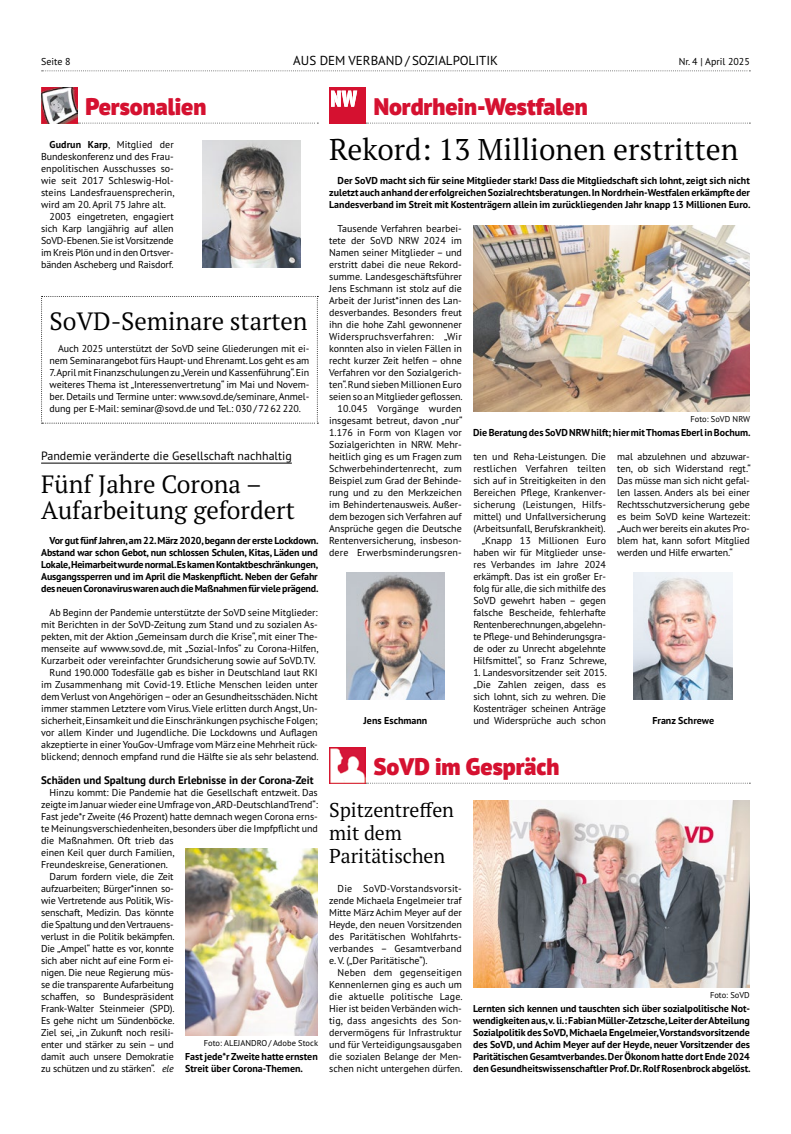
<style>
.page{position:relative;width:791px;height:1134px;background:#fff}
.page>*{position:absolute;margin:0;border:0;box-sizing:border-box;transform-origin:0 0}
.Überschrift_3-spaltig_30_pt{font:30px "PT Serif Pro";color:#000}
.Überschrift_25_pt{font:25px/26px "PT Serif Pro";color:#000}
.Rubrik{font:900 24px "PT Sans Pro";color:#d51130}
.Überschrift_20_pt{font:20px "PT Serif Pro";letter-spacing:-.005em;color:#000}
.Seitenkopf_zentriert{font:13px "PT Sans Pro";color:#000}
.Dachzeile_12_pt{font:12px "PT Sans Pro";color:#000}
.Zwischenüberschrift{font:700 11px "PT Sans Pro";color:#000}
.Fließtext{font:10px/12px "PT Sans Pro";letter-spacing:-.005em;color:#000;text-align:justify}
.Vorspann{font:700 10px/12px "PT Sans Pro";letter-spacing:-.01em;color:#000;text-align:justify}
.Bildunterschrift{font:700 10px/12px "PT Sans Pro";letter-spacing:-.005em;color:#000;text-align:justify}
.Seitenkopf{font:10px "PT Sans Pro";color:#000}
.Fotohinweis{font:8.5px "PT Sans Pro";color:#000}
.s1{font-weight:700}
.s2{font-style:italic}
</style>
<div class="page">
<img style="left:473px;top:225px;width:277px;height:187px">
<div style="left:329px;top:88px;width:36px;height:36px;background:#d51130"></div>
<img style="left:202px;top:141px;width:99px;height:127px">
<img style="left:41px;top:88px;width:36px;height:36px">
<svg style="left:78px;top:123px;width:240px;height:1px"></svg>
<img style="left:346px;top:573px;width:99px;height:127px">
<img style="left:634px;top:573px;width:99px;height:127px">
<svg style="left:366px;top:123px;width:384px;height:1px"></svg>
<svg style="left:331px;top:91px;width:26px;height:16px"></svg>
<img style="left:329px;top:748px;width:36px;height:36px">
<img style="left:473px;top:801px;width:277px;height:187px">
<svg style="left:366px;top:783px;width:384px;height:1px"></svg>
<svg style="left:41px;top:296px;width:277px;height:128px"></svg>
<hr style="left:41px;top:463px;width:251px;height:1px;background:#000">
<img style="left:185px;top:848px;width:133px;height:188px">
<svg style="left:42px;top:70px;width:708px;height:1px"></svg>
<p class="Seitenkopf" style="left:41px;top:55px;width:31px">Seite 8</p>
<p class="Seitenkopf_zentriert" style="left:293px;top:52px;width:206px">AUS DEM VERBAND / SOZIALPOLITIK</p>
<p class="Seitenkopf" style="left:679px;top:55px;width:73px">Nr. 4 | April 2025</p>
<p class="Rubrik" style="left:86px;top:90px;width:122px">Personalien</p>
<p class="Fließtext" style="left:41px;top:138px;width:135px;text-indent:9px"><span class="s1">Gudrun Karp</span>, Mitglied der Bundeskonferenz und des Frau&shy;enpolitischen Ausschusses so&shy;wie seit 2017 Schleswig-Hol&shy;steins Landesfrauensprecherin, wird am 20. April 75 Jahre alt.</p>
<p class="Fließtext" style="left:41px;top:210px;width:134px;text-indent:9px">2003 eingetreten, engagiert sich Karp langjährig auf allen SoVD-Ebenen. Sie ist Vorsitzende im Kreis Plön und in den Ortsver&shy;bänden Ascheberg und Raisdorf.</p>
<p class="Überschrift_25_pt" style="left:50px;top:307px;width:259px">SoVD-Seminare starten</p>
<p class="Fließtext" style="left:50px;top:342px;width:261px;text-indent:9px">Auch 2025 unterstützt der SoVD seine Gliederungen mit ei&shy;nem Seminarangebot fürs Haupt- und Ehrenamt. Los geht es am 7.April mit Finanzschulungen zu „Verein und Kassenführung“. Ein weiteres Thema ist „Interessenvertretung“ im Mai und Novem&shy;ber. Details und Termine unter: www.sovd.de/seminare, Anmel&shy;dung per E-Mail: seminar@sovd.de und Tel.: 030 / 72 62 220.</p>
<p class="Dachzeile_12_pt" style="left:41px;top:448px;width:252px">Pandemie veränderte die Gesellschaft nachhaltig</p>
<p class="Überschrift_25_pt" style="left:41px;top:471px;width:255px">Fünf Jahre Corona –<br>Aufarbeitung gefordert</p>
<p class="Vorspann" style="left:41px;top:534px;width:279px;text-indent:9px">Vor gut fünf Jahren, am 22. März 2020, begann der erste Lockdown.<br>Abstand war schon Gebot, nun schlossen Schulen, Kitas, Läden und Lokale, Heimarbeit wurde normal. Es kamen Kontaktbeschränkungen, Ausgangssperren und im April die Maskenpflicht. Neben der Gefahr des neuen Coronavirus waren auch die Maßnahmen für viele prägend.</p>
<p class="Fließtext" style="left:41px;top:606px;width:279px;text-indent:9px">Ab Beginn der Pandemie unterstützte der SoVD seine Mitglieder: mit Berichten in der SoVD-Zeitung zum Stand und zu sozialen As&shy;pekten, mit der Aktion „Gemeinsam durch die Krise“, mit einer The&shy;menseite auf wwww.sovd.de, mit „Sozial-Infos“ zu Corona-Hilfen, Kurzarbeit oder vereinfachter Grundsicherung sowie auf SoVD.TV.</p>
<p class="Fließtext" style="left:41px;top:666px;width:279px;text-indent:9px">Rund 190.000 Todesfälle gab es bisher in Deutschland laut RKI im Zusammenhang mit Covid-19. Etliche Menschen leiden unter dem Verlust von Angehörigen – oder an Gesundheitsschäden. Nicht immer stammen Letztere vom Virus. Viele erlitten durch Angst, Un&shy;sicherheit, Einsamkeit und die Einschränkungen psychische Folgen; vor allem Kinder und Jugendliche. Die Lockdowns und Auflagen akzeptierte in einer YouGov-Umfrage vom März eine Mehrheit rück&shy;blickend; dennoch empfand rund die Hälfte sie als sehr belastend.</p>
<p class="Zwischenüberschrift" style="left:41px;top:772px;width:274px">Schäden und Spaltung durch Erlebnisse in der Corona-Zeit</p>
<p class="Fließtext" style="left:41px;top:786px;width:278px;text-align:left;text-indent:9px">Hinzu kommt: Die Pandemie hat die Gesellschaft entzweit. Das zeigte im Januar wieder eine Umfrage von „ARD-DeutschlandTrend“:<br>Fast jede*r Zweite (46 Prozent) hatte demnach wegen Corona erns&shy;te Meinungsverschiedenheiten, besonders über die Impfpflicht und die Maßnahmen. Oft trieb das<br>einen Keil quer durch Familien,<br>Freundeskreise, Generationen.</p>
<p class="Fließtext" style="left:41px;top:870px;width:135px;text-indent:9px">Darum fordern viele, die Zeit aufzuarbeiten; Bürger*innen so&shy;wie Vertretende aus Politik, Wis&shy;senschaft, Medizin. Das könnte die Spaltung und den Vertrauens&shy;verlust in die Politik bekämpfen.<br>Die „Ampel“ hatte es vor, konnte sich aber nicht auf eine Form ei&shy;nigen. Die neue Regierung müs&shy;se die transparente Aufarbeitung schaffen, so Bundespräsident Frank-Walter Steinmeier (SPD).<br>Es gehe nicht um Sündenböcke.<br>Ziel sei, „in Zukunft noch resili&shy;enter und stärker zu sein – und damit auch unsere Demokratie zu schützen und zu stärken“. <span class="s2">ele</span></p>
<p class="Fotohinweis" style="left:204px;top:1037px;width:116px">Foto: ALEJANDRO / Adobe Stock</p>
<p class="Bildunterschrift" style="left:185px;top:1050px;width:134px">Fast jede*r Zweite hatte ernsten<br>Streit über Corona-Themen.</p>
<p class="Rubrik" style="left:374px;top:90px;width:216px">Nordrhein-Westfalen</p>
<p class="Überschrift_3-spaltig_30_pt" style="left:329px;top:130px;width:411px">Rekord: 13 Millionen erstritten</p>
<p class="Vorspann" style="left:329px;top:174px;width:423px;text-indent:9px">Der SoVD macht sich für seine Mitglieder stark! Dass die Mitgliedschaft sich lohnt, zeigt sich nicht zuletzt auch anhand der erfolgreichen Sozialrechtsberatungen. In Nordrhein-Westfalen erkämpfte der Landesverband im Streit mit Kostenträgern allein im zurückliegenden Jahr knapp 13 Millionen Euro.</p>
<p class="Fließtext" style="left:329px;top:222px;width:135px;text-indent:9px">Tausende Verfahren bearbei&shy;tete der SoVD NRW 2024 im Namen seiner Mitglieder – und erstritt dabei die neue Rekord&shy;summe. Landesgeschäftsführer Jens Eschmann ist stolz auf die Arbeit der Jurist*innen des Lan&shy;desverbandes. Besonders freut ihn die hohe Zahl gewonnener Widerspruchsverfahren: „Wir konnten also in vielen Fällen in recht kurzer Zeit helfen – ohne Verfahren vor den Sozialgerich&shy;ten“. Rund sieben Millionen Euro seien so an Mitglieder geflossen.</p>
<p class="Fließtext" style="left:329px;top:402px;width:135px;text-indent:9px">10.045 Vorgänge wurden insgesamt betreut, davon „nur“ 1.176 in Form von Klagen vor Sozialgerichten in NRW. Mehr&shy;heitlich ging es um Fragen zum Schwerbehindertenrecht, zum Beispiel zum Grad der Behinde&shy;rung und zu den Merkzeichen im Behindertenausweis. Außer&shy;dem bezogen sich Verfahren auf Ansprüche gegen die Deutsche Rentenversicherung, insbeson&shy;dere Erwerbsminderungsren-</p>
<p class="Fotohinweis" style="left:690px;top:413px;width:61px">Foto: SoVD NRW</p>
<p class="Bildunterschrift" style="left:473px;top:426px;width:279px">Die Beratung des SoVD NRW hilft; hier mit Thomas Eberl in Bochum.</p>
<p class="Fließtext" style="left:473px;top:450px;width:134px">ten und Reha-Leistungen. Die restlichen Verfahren teilten sich auf in Streitigkeiten in den Bereichen Pflege, Krankenver&shy;sicherung (Leistungen, Hilfs&shy;mittel) und Unfallversicherung (Arbeitsunfall, Berufskrankheit).</p>
<p class="Fließtext" style="left:473px;top:534px;width:135px;text-indent:9px">„Knapp 13 Millionen Euro haben wir für Mitglieder unse&shy;res Verbandes im Jahre 2024 erkämpft. Das ist ein großer Er&shy;folg für alle, die sich mithilfe des SoVD gewehrt haben – gegen falsche Bescheide, fehlerhafte Rentenberechnungen, abgelehn&shy;te Pflege- und Behinderungsgra&shy;de oder zu Unrecht abgelehnte Hilfsmittel“, so Franz Schrewe,</p>
<p class="Fließtext" style="left:473px;top:666px;width:135px">1. Landesvorsitzender seit 2015. „Die Zahlen zeigen, dass es sich lohnt, sich zu wehren. Die Kostenträger scheinen Anträge und Widersprüche auch schon</p>
<p class="Fließtext" style="left:617px;top:450px;width:135px">mal abzulehnen und abzuwar&shy;ten, ob sich Widerstand regt.“ Das müsse man sich nicht gefal&shy;len lassen. Anders als bei einer Rechtsschutzversicherung gebe es beim SoVD keine Wartezeit: „Auch wer bereits ein akutes Pro&shy;blem hat, kann sofort Mitglied werden und Hilfe erwarten.“</p>
<p class="Bildunterschrift" style="left:364px;top:714px;width:65px">Jens Eschmann</p>
<p class="Bildunterschrift" style="left:652px;top:714px;width:63px">Franz Schrewe</p>
<p class="Rubrik" style="left:374px;top:750px;width:187px">SoVD im Gespräch</p>
<p class="Überschrift_20_pt" style="left:329px;top:797px;width:126px">Spitzentreffen</p>
<p class="Überschrift_20_pt" style="left:329px;top:820px;width:74px">mit dem</p>
<p class="Überschrift_20_pt" style="left:329px;top:843px;width:118px">Paritätischen</p>
<p class="Fließtext" style="left:329px;top:882px;width:134px;text-indent:9px">Die SoVD-Vorstandsvorsit&shy;zende Michaela Engelmeier traf Mitte März Achim Meyer auf der Heyde, den neuen Vorsitzenden des Paritätischen Wohlfahrts&shy;verbandes – Gesamtverband e. V. („Der Paritätische“).</p>
<p class="Fließtext" style="left:329px;top:966px;width:135px;text-indent:9px">Neben dem gegenseitigen Kennenlernen ging es auch um die aktuelle politische Lage.<br>Hier ist beiden Verbänden wich&shy;tig, dass angesichts des Son&shy;dervermögens für Infrastruktur und für Verteidigungsausgaben die sozialen Belange der Men&shy;schen nicht untergehen dürfen.</p>
<p class="Fotohinweis" style="left:710px;top:989px;width:41px">Foto: SoVD</p>
<p class="Bildunterschrift" style="left:473px;top:1002px;width:279px">Lernten sich kennen und tauschten sich über sozialpolitische Not&shy;wendigkeiten aus, v. li.: Fabian Müller-Zetzsche, Leiter der Abteilung Sozialpolitik des SoVD, Michaela Engelmeier, Vorstandsvorsitzende des SoVD, und Achim Meyer auf der Heyde, neuer Vorsitzender des Paritätischen Gesamtverbandes. Der Ökonom hatte dort Ende 2024 den Gesundheitswissenschaftler Prof. Dr. Rolf Rosenbrock abgelöst.</p>
</div>
